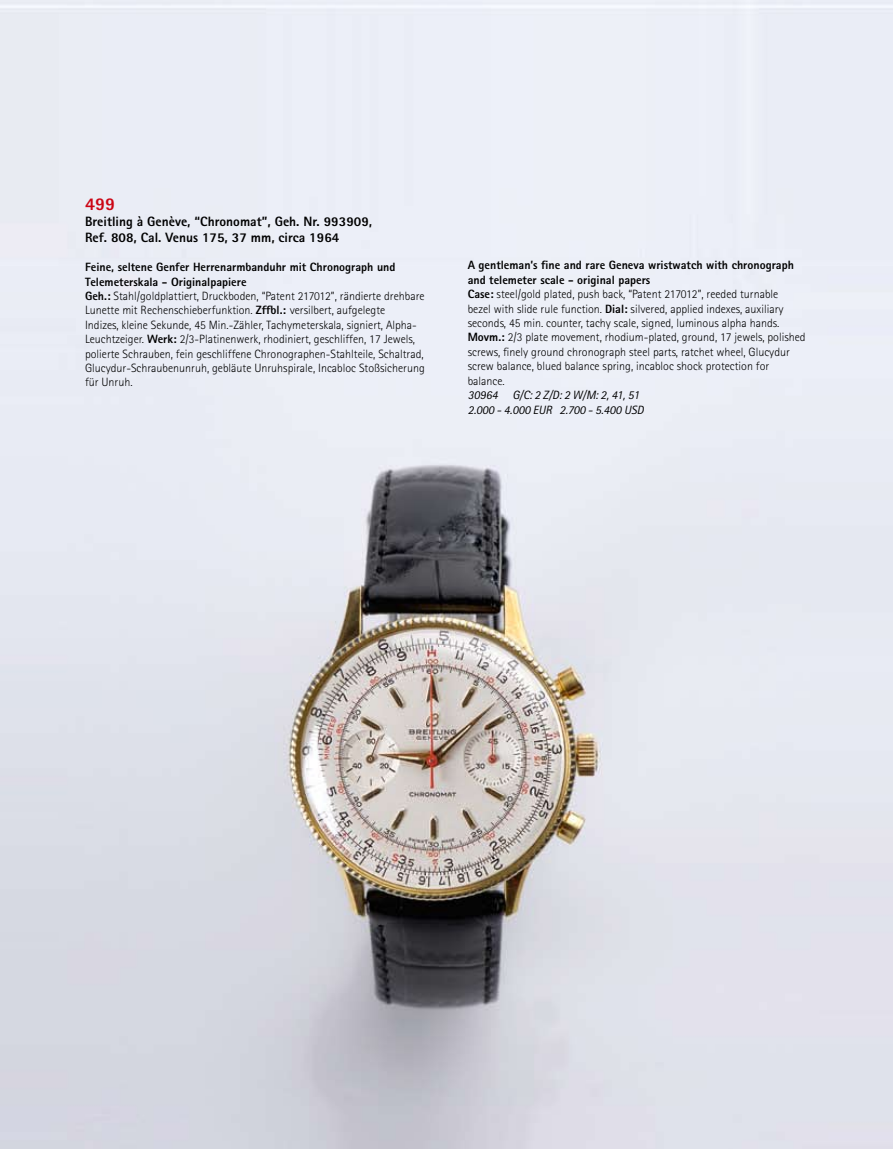
<style>
.page{position:relative;width:893px;height:1149px;background:#fff}
.page>*{position:absolute;margin:0;border:0;box-sizing:border-box;transform-origin:0 0}
.t1{font:800 18px "Rotis Sans Serif";color:#cc0615}
.t2{font:800 13.5px/16.2px "Rotis Sans Serif";color:#000}
.t3{font:300 12px/14.4px "Rotis Sans Serif";color:#000}
.t4{font:italic 12px/14.4px "Rotis Sans Serif";color:#000}
.s1{font-weight:800}
</style>
<div class="page">
<img style="left:0;top:0;width:893px;height:1148px">
<h1 class="t1" style="left:85px;top:192px;width:32px">499</h1>
<p class="t2" style="left:85px;top:213px;width:289px">Breitling à Genève, “Chronomat”, Geh. Nr. 993909,<br>Ref. 808, Cal. Venus 175, 37 mm, circa 1964</p>
<p class="t3" style="left:85px;top:260px;width:341px"><span class="s1">Feine, seltene Genfer Herrenarmbanduhr mit Chronograph und Telemeterskala - Originalpapiere<br>Geh.:</span> Stahl/goldplattiert, Druckboden, “Patent 217012”, rändierte drehbare Lunette mit Rechenschieberfunktion. <span class="s1">Zffbl.:</span> versilbert, aufgelegte<br>Indizes, kleine Sekunde, 45 Min.-Zähler, Tachymeterskala, signiert, Alpha-Leuchtzeiger. <span class="s1">Werk:</span> 2/3-Platinenwerk, rhodiniert, geschliffen, 17 Jewels, polierte Schrauben, fein geschliffene Chronographen-Stahlteile, Schaltrad, Glucydur-Schraubenunruh, gebläute Unruhspirale, Incabloc Stoßsicherung für Unruh.</p>
<p class="t3" style="left:468px;top:258px;width:339px"><span class="s1">A gentleman’s fine and rare Geneva wristwatch with chronograph and telemeter scale - original papers<br>Case:</span> steel/gold plated, push back, “Patent 217012”, reeded turnable<br>bezel with slide rule function. <span class="s1">Dial:</span> silvered, applied indexes, auxiliary seconds, 45 min. counter, tachy scale, signed, luminous alpha hands.<br><span class="s1">Movm.:</span> 2/3 plate movement, rhodium-plated, ground, 17 jewels, polished screws, finely ground chronograph steel parts, ratchet wheel, Glucydur screw balance, blued balance spring, incabloc shock protection for balance.</p>
<p class="t4" style="left:468px;top:388px;width:178px">30964 G/C: 2 Z/D: 2 W/M: 2, 41, 51<br>2.000 - 4.000 EUR 2.700 - 5.400 USD</p>
</div>
